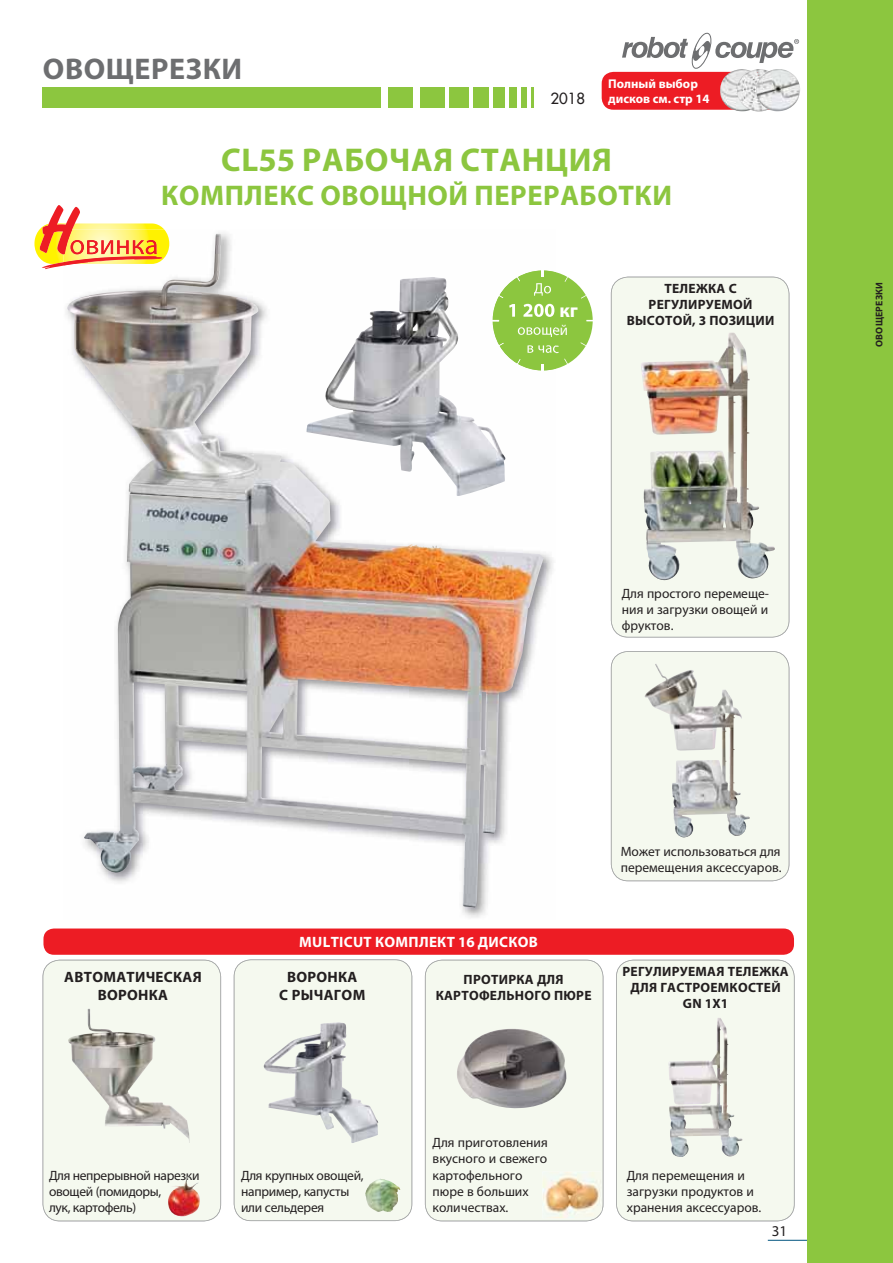
<style>
.page{position:relative;width:893px;height:1263px;background:#fff}
.page>*{position:absolute;margin:0;border:0;box-sizing:border-box;transform-origin:0 0}
.t1{font:700 33px "Myriad Pro";letter-spacing:.02em;color:#8cc63f}
.t2{font:700 30px "Myriad Pro";letter-spacing:.02em;color:#6d6e70}
.t3{font:700 28.5px "Myriad Pro";letter-spacing:.02em;color:#8cc63f}
.t4{font:700 15px/18px "Myriad Pro";letter-spacing:.02em;color:#231f20;text-align:center}
.t5{font:700 15px "Myriad Pro";letter-spacing:.02em;color:#fff}
.t6{font:15px "Futura";color:#231f20}
.t7{font:15px "Myriad Pro";color:#231f20}
.t8{font:13.5px/16.2px "Myriad Pro";color:#231f20}
.t9{font:700 13.5px/16.2px "Myriad Pro";letter-spacing:.02em;color:#231f20;text-align:center}
.t10{font:13.5px/16.2px "Myriad Pro";letter-spacing:-.025em;color:#231f20}
.t11{font:13.5px/16.2px "Myriad Pro";letter-spacing:-.02em;color:#231f20}
.t12{font:700 12.75px/15.3px "Myriad Pro";color:#fff}
.t13{font:700 9.75px "Myriad Pro";letter-spacing:.02em;color:#231f20}
</style>
<div class="page">
<hr style="left:768px;top:1240px;width:40px;height:1px;background:#005480">
<div style="left:808px;top:0;width:85px;height:1263px;background:#8cc63f"></div>
<div style="left:43px;top:88px;width:338px;height:20px;background:#8cc63f"></div>
<div style="left:388px;top:88px;width:25px;height:20px;background:#8cc63f"></div>
<div style="left:420px;top:88px;width:25px;height:20px;background:#8cc63f"></div>
<div style="left:449px;top:88px;width:20px;height:20px;background:#8cc63f"></div>
<div style="left:473px;top:88px;width:16px;height:20px;background:#8cc63f"></div>
<div style="left:493px;top:88px;width:11px;height:20px;background:#8cc63f"></div>
<div style="left:509px;top:88px;width:8px;height:20px;background:#8cc63f"></div>
<div style="left:521px;top:88px;width:5px;height:20px;background:#8cc63f"></div>
<hr style="left:531px;top:88px;width:3px;height:20px;background:#8cc63f">
<svg style="left:622px;top:32px;width:177px;height:37px"></svg>
<div style="left:602px;top:72px;width:182px;height:38px;background:#ed1c24;border-radius:12px"></div>
<img style="left:720px;top:77px;width:17px;height:34px">
<img style="left:737px;top:69px;width:19px;height:42px">
<img style="left:756px;top:69px;width:44px;height:42px">
<svg style="left:35px;top:205px;width:129px;height:64px"></svg>
<img style="left:64px;top:230px;width:103px;height:26px">
<img style="left:64px;top:256px;width:2px;height:10px">
<img style="left:64px;top:230px;width:8px;height:24px">
<svg style="left:544px;top:270px;width:49px;height:101px"></svg>
<img style="left:544px;top:325px;width:12px;height:1px">
<img style="left:544px;top:326px;width:12px;height:11px">
<img style="left:544px;top:345px;width:12px;height:8px">
<img style="left:66px;top:234px;width:478px;height:673px">
<img style="left:306px;top:277px;width:200px;height:220px">
<div style="left:425px;top:960px;width:178px;height:261px;background:#f5f9ef"></div>
<img style="left:456px;top:1029px;width:112px;height:80px">
<div style="left:616px;top:960px;width:178px;height:261px;background:#f5f9ef"></div>
<div style="left:611px;top:651px;width:178px;height:230px;background:#f5f9ef"></div>
<div style="left:611px;top:277px;width:178px;height:360px;background:#f5f9ef"></div>
<img style="left:643px;top:663px;width:107px;height:175px">
<img style="left:641px;top:332px;width:134px;height:249px">
<img style="left:667px;top:1018px;width:76px;height:140px">
<div style="left:234px;top:960px;width:178px;height:261px;background:#f5f9ef"></div>
<div style="left:43px;top:928px;width:751px;height:27px;background:#ed1c24;border-radius:10px"></div>
<img style="left:263px;top:1022px;width:116px;height:122px">
<img style="left:365px;top:1179px;width:35px;height:33px">
<img style="left:542px;top:1171px;width:59px;height:47px">
<svg style="left:595px;top:1211px;width:6px;height:7px"></svg>
<div style="left:43px;top:960px;width:178px;height:261px;background:#f5f9ef"></div>
<img style="left:167px;top:1174px;width:34px;height:45px">
<img style="left:68px;top:1009px;width:122px;height:134px">
<h2 class="t2" style="left:43px;top:58px;width:201px">ОВОЩЕРЕЗКИ</h2>
<p class="t6" style="left:550px;top:91px;width:36px">2018</p>
<p class="t12" style="left:608px;top:77px;width:103px">Полный выбор дисков см. стр 14</p>
<h1 class="t1" style="left:221px;top:147px;width:392px">CL55 РАБОЧАЯ СТАНЦИЯ</h1>
<h3 class="t3" style="left:161px;top:185px;width:512px">КОМПЛЕКС ОВОЩНОЙ ПЕРЕРАБОТКИ</h3>
<p class="t9" style="left:627px;top:282px;width:149px">ТЕЛЕЖКА С<br>РЕГУЛИРУЕМОЙ<br>ВЫСОТОЙ, 3 ПОЗИЦИИ</p>
<p class="t13" style="left:875px;top:347px;width:66px;rotate:-90deg">ОВОЩЕРЕЗКИ</p>
<p class="t8" style="left:622px;top:587px;width:149px;text-align:justify">Для простого перемеще&shy;ния и загрузки овощей и фруктов.</p>
<p class="t4" style="left:64px;top:969px;width:139px">АВТОМАТИЧЕСКАЯ<br>ВОРОНКА</p>
<p class="t5" style="left:299px;top:936px;width:240px">MULTICUT КОМПЛЕКТ 16 ДИСКОВ</p>
<p class="t4" style="left:279px;top:969px;width:88px">ВОРОНКА<br>С РЫЧАГОМ</p>
<p class="t9" style="left:436px;top:973px;width:157px">ПРОТИРКА ДЛЯ<br>КАРТОФЕЛЬНОГО ПЮРЕ</p>
<p class="t8" style="left:621px;top:844px;width:162px">Может использоваться для перемещения аксессуаров.</p>
<p class="t9" style="left:622px;top:964px;width:168px">РЕГУЛИРУЕМАЯ ТЕЛЕЖКА<br>ДЛЯ ГАСТРОЕМКОСТЕЙ<br>GN 1X1</p>
<p class="t10" style="left:49px;top:1168px;width:152px">Для непрерывной нарезки овощей (помидоры,<br>лук, картофель)</p>
<p class="t11" style="left:241px;top:1168px;width:124px">Для крупных овощей, например, капусты или сельдерея</p>
<p class="t8" style="left:433px;top:1136px;width:117px">Для приготовления вкусного и свежего картофельного пюре в больших количествах.</p>
<p class="t8" style="left:627px;top:1168px;width:136px">Для перемещения и загрузки продуктов и хранения аксессуаров.</p>
<p class="t7" style="left:772px;top:1225px;width:17px">31</p>
</div>
